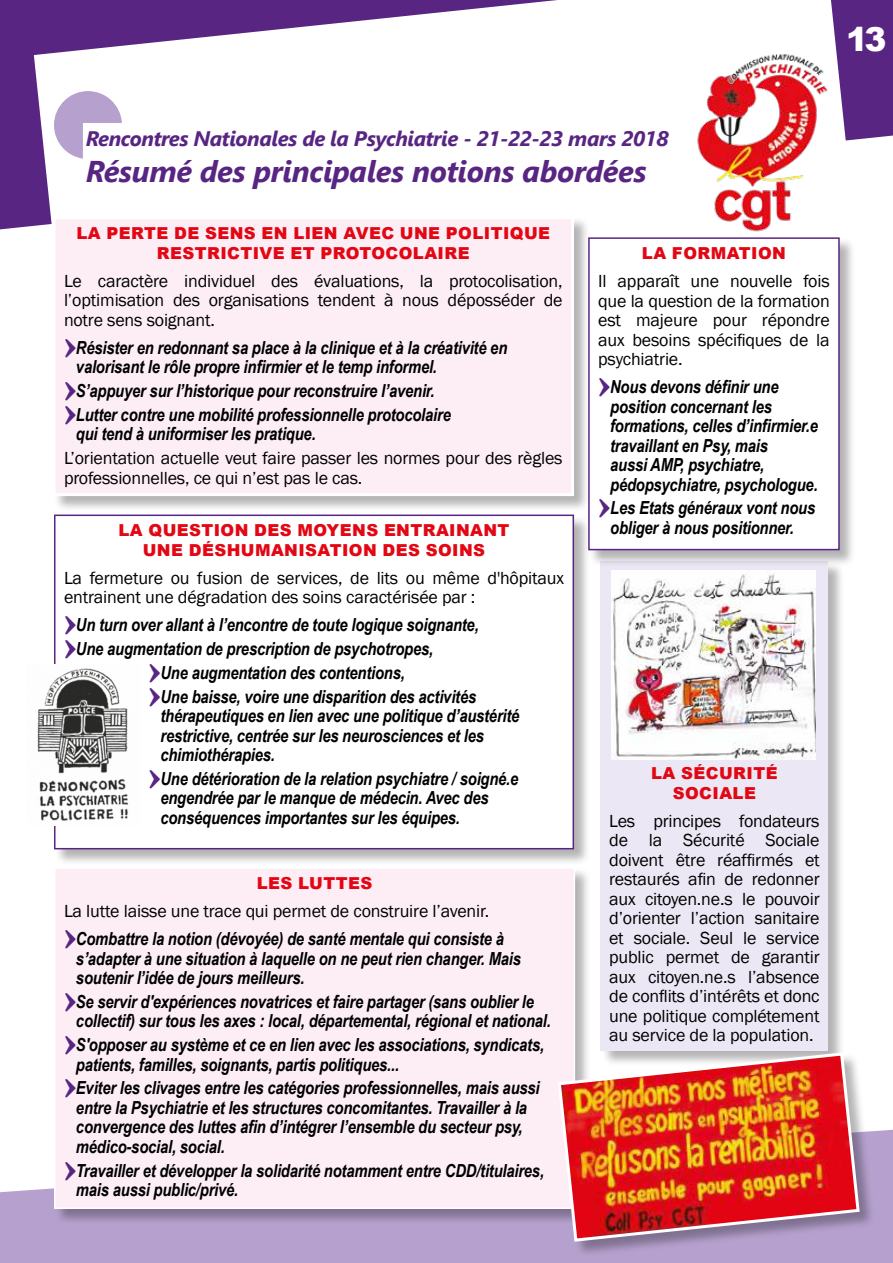
<style>
.page{position:relative;width:893px;height:1263px;background:#fff}
.page>*{position:absolute;margin:0;border:0;box-sizing:border-box;transform-origin:0 0}
.t1{font:900 33px "Arial";color:#fff}
.t2{font:italic 700 30px "Segoe UI";letter-spacing:-.01em;color:#582583}
.t3{font:italic 700 21px "Segoe UI";letter-spacing:-.02em;color:#582583}
.t4{font:italic 700 18px/19.5px "Arial Narrow";letter-spacing:-.01em;color:#000}
.t5{font:18px/19.5px "Franklin Gothic";letter-spacing:-.01em;color:#000;text-align:justify}
.t6{font:900 16.5px/19.5px "Arial";letter-spacing:.025em;color:#e30613;text-align:center}
.s1{font-family:"Arrowstfb";font-weight:400;font-style:normal;color:#582583}
</style>
<div class="page">
<svg style="left:0;top:0;width:893px;height:229px"></svg>
<div style="left:0;top:0;width:14px;height:134px;background:#582583"></div>
<svg style="left:0;top:1130px;width:893px;height:133px;background:#bdabd3"></svg>
<div style="left:54px;top:867px;width:538px;height:358px;background:#000;opacity:.3"></div>
<div style="left:55px;top:868px;width:519px;height:340px;background:#fdeef6"></div>
<div style="left:54px;top:867px;width:521px;height:342px;border:2px solid #fff"></div>
<div style="left:54px;top:515px;width:536px;height:351px;background:#000;opacity:.3"></div>
<div style="left:55px;top:515px;width:518px;height:334px;background:#fff"></div>
<div style="left:54px;top:514px;width:520px;height:335px;border:2px solid #582583"></div>
<div style="left:53px;top:216px;width:538px;height:297px;background:#000;opacity:.3"></div>
<div style="left:54px;top:217px;width:519px;height:278px;background:#fdeef6"></div>
<div style="left:52px;top:216px;width:522px;height:280px;border:3px solid #fff"></div>
<div style="left:601px;top:562px;width:244px;height:505px;background:#000;opacity:.3"></div>
<div style="left:601px;top:561px;width:227px;height:489px;background:#ece7f4"></div>
<div style="left:588px;top:238px;width:268px;height:329px;background:#000;opacity:.3"></div>
<div style="left:589px;top:238px;width:250px;height:312px;background:#fff"></div>
<div style="left:588px;top:237px;width:252px;height:313px;border:2px solid #582583"></div>
<img style="left:692px;top:50px;width:141px;height:182px">
<img style="left:37px;top:664px;width:92px;height:161px">
<div style="left:559px;top:1053px;width:316px;height:205px;background:#000;opacity:.3"></div>
<img style="left:556px;top:1051px;width:305px;height:192px">
<svg style="left:54px;top:91px;width:68px;height:68px"></svg>
<img style="left:611px;top:570px;width:205px;height:189px">
<h1 class="t1" style="left:846px;top:16px;width:42px">13</h1>
<p class="t3" style="left:86px;top:124px;width:584px">Rencontres Nationales de la Psychiatrie - 21-22-23 mars 2018</p>
<h2 class="t2" style="left:86px;top:150px;width:562px">Résumé des principales notions abordées</h2>
<p class="t6" style="left:76px;top:223px;width:475px">LA PERTE DE SENS EN LIEN AVEC UNE POLITIQUE<br>RESTRICTIVE ET PROTOCOLAIRE</p>
<p class="t5" style="left:64px;top:271px;width:500px">Le caractère individuel des évaluations, la protocolisation, l’optimisation des organisations tendent à nous déposséder de notre sens soignant.</p>
<p class="t4" style="left:76px;top:337px;width:433px;text-indent:-12px"><span class="s1">g</span>Résister en redonnant sa place à la clinique et à la créativité en valorisant le rôle propre infirmier et le temp informel.</p>
<p class="t4" style="left:64px;top:378px;width:388px;line-height:23.7px"><span class="s1">g</span>S’appuyer sur l’historique pour reconstruire l’avenir. <span class="s1">g</span>Lutter contre une mobilité professionnelle protocolaire</p>
<p class="t4" style="left:76px;top:423px;width:241px">qui tend à uniformiser les pratique.</p>
<p class="t5" style="left:64px;top:449px;width:500px">L’orientation actuelle veut faire passer les normes pour des règles professionnelles, ce qui n’est pas le cas.</p>
<p class="t6" style="left:119px;top:520px;width:392px">LA QUESTION DES MOYENS ENTRAINANT<br>UNE DÉSHUMANISATION DES SOINS</p>
<p class="t5" style="left:64px;top:568px;width:502px">La fermeture ou fusion de services, de lits ou même d'hôpitaux entrainent une dégradation des soins caractérisée par :</p>
<p class="t4" style="left:64px;top:614px;width:416px"><span class="s1">g</span>Un turn over allant à l’encontre de toute logique soignante,</p>
<p class="t4" style="left:64px;top:638px;width:371px"><span class="s1">g</span>Une augmentation de prescription de psychotropes,</p>
<p class="t4" style="left:148px;top:662px;width:258px"><span class="s1">g</span>Une augmentation des contentions,</p>
<p class="t4" style="left:148px;top:686px;width:329px"><span class="s1">g</span>Une baisse, voire une disparition des activités</p>
<p class="t4" style="left:160px;top:705px;width:360px">thérapeutiques en lien avec une politique d’austérité restrictive, centrée sur les neurosciences et les chimiothérapies.</p>
<p class="t4" style="left:160px;top:768px;width:359px;text-indent:-12px"><span class="s1">g</span>Une détérioration de la relation psychiatre / soigné.e engendrée par le manque de médecin. Avec des conséquences importantes sur les équipes.</p>
<p class="t6" style="left:257px;top:873px;width:117px">LES LUTTES</p>
<p class="t5" style="left:64px;top:902px;width:427px">La lutte laisse une trace qui permet de construire l’avenir.</p>
<p class="t4" style="left:76px;top:928px;width:447px;text-indent:-12px"><span class="s1">g</span>Combattre la notion (dévoyée) de santé mentale qui consiste à s’adapter à une situation à laquelle on ne peut rien changer. Mais soutenir l’idée de jours meilleurs.</p>
<p class="t4" style="left:76px;top:991px;width:476px;text-indent:-12px"><span class="s1">g</span>Se servir d'expériences novatrices et faire partager (sans oublier le collectif) sur tous les axes : local, départemental, régional et national.</p>
<p class="t4" style="left:76px;top:1034px;width:470px;text-indent:-12px"><span class="s1">g</span>S'opposer au système et ce en lien avec les associations, syndicats, patients, familles, soignants, partis politiques...</p>
<p class="t4" style="left:76px;top:1077px;width:465px;text-indent:-12px"><span class="s1">g</span>Eviter les clivages entre les catégories professionnelles, mais aussi entre la Psychiatrie et les structures concomitantes. Travailler à la convergence des luttes afin d’intégrer l’ensemble du secteur psy, médico-social, social.</p>
<p class="t4" style="left:76px;top:1160px;width:470px;text-indent:-12px"><span class="s1">g</span>Travailler et développer la solidarité notamment entre CDD/titulaires, mais aussi public/privé.</p>
<p class="t6" style="left:642px;top:243px;width:145px">LA FORMATION</p>
<p class="t5" style="left:598px;top:272px;width:233px">Il apparaît une nouvelle fois que la question de la formation est majeure pour répondre aux besoins spécifiques de la psychiatrie.</p>
<p class="t4" style="left:610px;top:376px;width:209px;text-indent:-12px"><span class="s1">g</span>Nous devons définir une position concernant les formations, celles d’infirmier.e travaillant en Psy, mais<br>aussi AMP, psychiatre, pédopsychiatre, psychologue.</p>
<p class="t4" style="left:598px;top:497px;width:219px;text-align:center"><span class="s1">g</span>Les Etats généraux vont nous obliger à nous positionner.</p>
<p class="t6" style="left:651px;top:763px;width:128px">LA SÉCURITÉ<br>SOCIALE</p>
<p class="t5" style="left:609px;top:811px;width:212px">Les principes fondateurs de la Sécurité Sociale doivent être réaffirmés et restaurés afin de redonner aux citoyen.ne.s le pouvoir d’orienter l’action sanitaire et sociale. Seul le service public permet de garantir aux citoyen.ne.s l’absence de conflits d’intérêts et donc une politique complétement au service de la population.</p>
</div>
